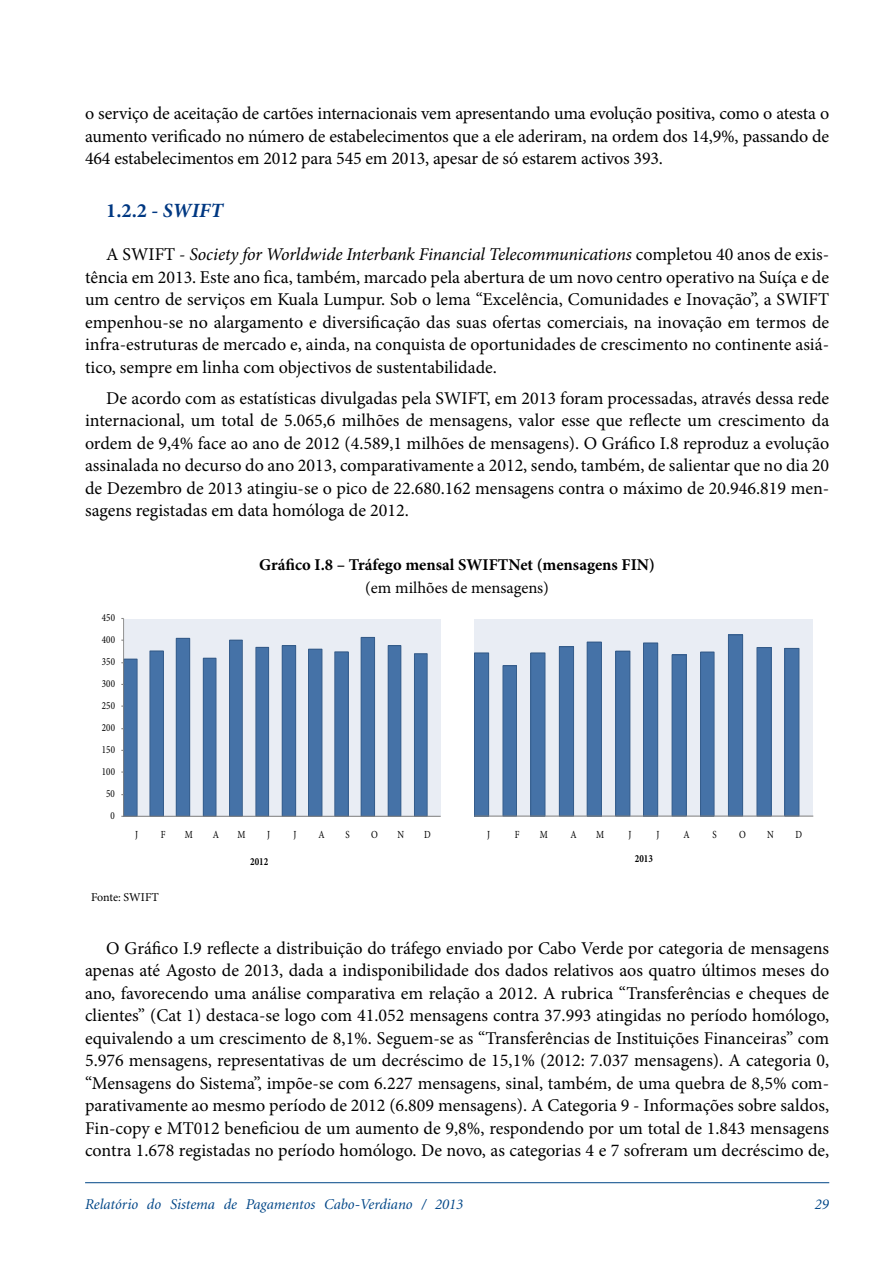
<style>
.page{position:relative;width:893px;height:1263px;background:#fff}
.page>*{position:absolute;margin:0;border:0;box-sizing:border-box;transform-origin:0 0}
.t1{font:700 20.25px "Minion Pro";color:#003882}
.t2{font:18px/22.5px "Minion Pro";letter-spacing:-.005em;color:#000;text-align:justify}
.t3{font:700 16.5px "Minion Pro";color:#000}
.t4{font:16.5px "Minion Pro";color:#000}
.t5{font:italic 15px "Minion";color:#004687}
.t6{font:12px "Minion Pro";letter-spacing:-.005em;color:#000}
.t7{font:10.8px "Minion Pro";letter-spacing:.02em;color:#000;scale:.83 1}
.t8{font:700 10.8px "Minion Pro";color:#000;scale:.83 1}
.s1{font-style:italic}
</style>
<div class="page">
<hr style="left:85px;top:1182px;width:744px;height:1px;background:#004687">
<div style="left:124px;top:619px;width:316px;height:197px;background:#e9edf4"></div>
<div style="left:124px;top:659px;width:13px;height:157px;background:#4572a7"></div>
<div style="left:124px;top:659px;width:14px;height:157px;border:1px solid #345b89"></div>
<div style="left:150px;top:651px;width:13px;height:165px;background:#4572a7"></div>
<div style="left:149px;top:651px;width:15px;height:165px;border:1px solid #345b89"></div>
<div style="left:176px;top:638px;width:14px;height:178px;background:#4572a7"></div>
<div style="left:176px;top:638px;width:14px;height:178px;border:1px solid #345b89"></div>
<div style="left:203px;top:658px;width:13px;height:158px;background:#4572a7"></div>
<div style="left:203px;top:658px;width:13px;height:158px;border:1px solid #345b89"></div>
<div style="left:230px;top:640px;width:12px;height:176px;background:#4572a7"></div>
<div style="left:229px;top:640px;width:14px;height:176px;border:1px solid #345b89"></div>
<div style="left:256px;top:647px;width:13px;height:169px;background:#4572a7"></div>
<div style="left:255px;top:647px;width:14px;height:169px;border:1px solid #345b89"></div>
<div style="left:282px;top:646px;width:14px;height:170px;background:#4572a7"></div>
<div style="left:282px;top:645px;width:14px;height:171px;border:1px solid #345b89"></div>
<div style="left:308px;top:649px;width:14px;height:167px;background:#4572a7"></div>
<div style="left:308px;top:649px;width:14px;height:167px;border:1px solid #345b89"></div>
<div style="left:335px;top:652px;width:13px;height:164px;background:#4572a7"></div>
<div style="left:334px;top:651px;width:15px;height:165px;border:1px solid #345b89"></div>
<div style="left:361px;top:637px;width:14px;height:179px;background:#4572a7"></div>
<div style="left:361px;top:637px;width:14px;height:179px;border:1px solid #345b89"></div>
<div style="left:388px;top:646px;width:13px;height:170px;background:#4572a7"></div>
<div style="left:388px;top:645px;width:13px;height:171px;border:1px solid #345b89"></div>
<div style="left:414px;top:654px;width:13px;height:162px;background:#4572a7"></div>
<div style="left:414px;top:653px;width:14px;height:163px;border:1px solid #345b89"></div>
<hr style="left:123px;top:618px;width:1px;height:198px;background:#868686">
<hr style="left:124px;top:816px;width:317px;height:1px;background:#868686">
<div style="left:475px;top:619px;width:338px;height:197px;background:#e9edf4"></div>
<div style="left:474px;top:653px;width:15px;height:163px;background:#4572a7"></div>
<div style="left:474px;top:652px;width:15px;height:164px;border:1px solid #345b89"></div>
<div style="left:503px;top:666px;width:13px;height:150px;background:#4572a7"></div>
<div style="left:502px;top:665px;width:15px;height:151px;border:1px solid #345b89"></div>
<div style="left:531px;top:653px;width:14px;height:163px;background:#4572a7"></div>
<div style="left:530px;top:652px;width:15px;height:164px;border:1px solid #345b89"></div>
<div style="left:559px;top:647px;width:15px;height:169px;background:#4572a7"></div>
<div style="left:559px;top:646px;width:15px;height:170px;border:1px solid #345b89"></div>
<div style="left:587px;top:642px;width:14px;height:174px;background:#4572a7"></div>
<div style="left:587px;top:642px;width:15px;height:174px;border:1px solid #345b89"></div>
<div style="left:616px;top:651px;width:14px;height:165px;background:#4572a7"></div>
<div style="left:615px;top:651px;width:15px;height:165px;border:1px solid #345b89"></div>
<div style="left:643px;top:643px;width:15px;height:173px;background:#4572a7"></div>
<div style="left:643px;top:643px;width:15px;height:173px;border:1px solid #345b89"></div>
<div style="left:672px;top:655px;width:14px;height:161px;background:#4572a7"></div>
<div style="left:672px;top:654px;width:15px;height:162px;border:1px solid #345b89"></div>
<div style="left:701px;top:652px;width:13px;height:164px;background:#4572a7"></div>
<div style="left:700px;top:652px;width:14px;height:164px;border:1px solid #345b89"></div>
<div style="left:728px;top:635px;width:15px;height:181px;background:#4572a7"></div>
<div style="left:728px;top:634px;width:15px;height:182px;border:1px solid #345b89"></div>
<div style="left:757px;top:647px;width:14px;height:169px;background:#4572a7"></div>
<div style="left:756px;top:647px;width:16px;height:169px;border:1px solid #345b89"></div>
<div style="left:785px;top:648px;width:14px;height:168px;background:#4572a7"></div>
<div style="left:784px;top:648px;width:15px;height:168px;border:1px solid #345b89"></div>
<hr style="left:474px;top:816px;width:339px;height:1px;background:#868686">
<p class="t2" style="left:85px;top:102px;width:746px">o serviço de aceitação de cartões internacionais vem apresentando uma evolução positiva, como o atesta o aumento verificado no número de estabelecimentos que a ele aderiram, na ordem dos 14,9%, passando de 464 estabelecimentos em 2012 para 545 em 2013, apesar de só estarem activos 393.</p>
<p class="t1" style="left:106px;top:196px;width:118px">1.2.2 - <span class="s1">SWIFT</span></p>
<p class="t2" style="left:85px;top:243px;width:746px;text-indent:21px">A SWIFT - <span class="s1">Society for Worldwide Interbank Financial Telecommunications</span> completou 40 anos de exis&shy;tência em 2013. Este ano fica, também, marcado pela abertura de um novo centro operativo na Suíça e de um centro de serviços em Kuala Lumpur. Sob o lema “Excelência, Comunidades e Inovação”, a SWIFT empenhou-se no alargamento e diversificação das suas ofertas comerciais, na inovação em termos de infra-estruturas de mercado e, ainda, na conquista de oportunidades de crescimento no continente asiá&shy;tico, sempre em linha com objectivos de sustentabilidade.</p>
<p class="t2" style="left:85px;top:387px;width:746px;text-indent:21px">De acordo com as estatísticas divulgadas pela SWIFT, em 2013 foram processadas, através dessa rede internacional, um total de 5.065,6 milhões de mensagens, valor esse que reflecte um crescimento da ordem de 9,4% face ao ano de 2012 (4.589,1 milhões de mensagens). O Gráfico I.8 reproduz a evolução assinalada no decurso do ano 2013, comparativamente a 2012, sendo, também, de salientar que no dia 20 de Dezembro de 2013 atingiu-se o pico de 22.680.162 mensagens contra o máximo de 20.946.819 men&shy;sagens registadas em data homóloga de 2012.</p>
<p class="t3" style="left:259px;top:553px;width:397px">Gráfico I.8 – Tráfego mensal SWIFTNet (mensagens FIN)</p>
<p class="t4" style="left:365px;top:576px;width:185px">(em milhões de mensagens)</p>
<p class="t7" style="left:102px;top:611px;width:18px">450</p>
<p class="t7" style="left:102px;top:633px;width:18px">400</p>
<p class="t7" style="left:102px;top:654px;width:18px">350</p>
<p class="t7" style="left:102px;top:676px;width:18px">300</p>
<p class="t7" style="left:102px;top:698px;width:18px">250</p>
<p class="t7" style="left:102px;top:720px;width:18px">200</p>
<p class="t7" style="left:102px;top:742px;width:18px">150</p>
<p class="t7" style="left:102px;top:764px;width:18px">100</p>
<p class="t7" style="left:106px;top:786px;width:12px">50</p>
<p class="t7" style="left:111px;top:808px;width:7px">0</p>
<p class="t7" style="left:135px;top:827px;width:5px">J</p>
<p class="t7" style="left:161px;top:827px;width:7px">F</p>
<p class="t7" style="left:185px;top:827px;width:11px">M</p>
<p class="t7" style="left:213px;top:827px;width:9px">A</p>
<p class="t7" style="left:238px;top:827px;width:11px">M</p>
<p class="t7" style="left:267px;top:827px;width:5px">J</p>
<p class="t7" style="left:294px;top:827px;width:5px">J</p>
<p class="t7" style="left:318px;top:827px;width:9px">A</p>
<p class="t7" style="left:346px;top:827px;width:7px">S</p>
<p class="t7" style="left:371px;top:827px;width:10px">O</p>
<p class="t7" style="left:398px;top:827px;width:10px">N</p>
<p class="t7" style="left:424px;top:827px;width:9px">D</p>
<p class="t8" style="left:250px;top:854px;width:23px">2012</p>
<p class="t7" style="left:487px;top:827px;width:5px">J</p>
<p class="t7" style="left:515px;top:827px;width:7px">F</p>
<p class="t7" style="left:540px;top:827px;width:11px">M</p>
<p class="t7" style="left:570px;top:827px;width:9px">A</p>
<p class="t7" style="left:596px;top:827px;width:11px">M</p>
<p class="t7" style="left:628px;top:827px;width:5px">J</p>
<p class="t7" style="left:657px;top:827px;width:5px">J</p>
<p class="t7" style="left:683px;top:827px;width:9px">A</p>
<p class="t7" style="left:712px;top:827px;width:7px">S</p>
<p class="t7" style="left:739px;top:827px;width:10px">O</p>
<p class="t7" style="left:767px;top:827px;width:10px">N</p>
<p class="t7" style="left:795px;top:827px;width:9px">D</p>
<p class="t8" style="left:635px;top:850px;width:23px">2013</p>
<p class="t6" style="left:91px;top:889px;width:69px">Fonte: SWIFT</p>
<p class="t2" style="left:85px;top:937px;width:746px;text-indent:21px">O Gráfico I.9 reflecte a distribuição do tráfego enviado por Cabo Verde por categoria de mensagens apenas até Agosto de 2013, dada a indisponibilidade dos dados relativos aos quatro últimos meses do ano, favorecendo uma análise comparativa em relação a 2012. A rubrica “Transferências e cheques de clientes” (Cat 1) destaca-se logo com 41.052 mensagens contra 37.993 atingidas no período homólogo, equivalendo a um crescimento de 8,1%. Seguem-se as “Transferências de Instituições Financeiras” com 5.976 mensagens, representativas de um decréscimo de 15,1% (2012: 7.037 mensagens). A categoria 0, “Mensagens do Sistema”, impõe-se com 6.227 mensagens, sinal, também, de uma quebra de 8,5% com&shy;parativamente ao mesmo período de 2012 (6.809 mensagens). A Categoria 9 - Informações sobre saldos, Fin-copy e MT012 beneficiou de um aumento de 9,8%, respondendo por um total de 1.843 mensagens contra 1.678 registadas no período homólogo. De novo, as categorias 4 e 7 sofreram um decréscimo de,</p>
<p class="t5" style="left:85px;top:1197px;width:380px">Relatório do Sistema de Pagamentos Cabo-Verdiano / 2013</p>
<p class="t5" style="left:815px;top:1197px;width:16px">29</p>
</div>
